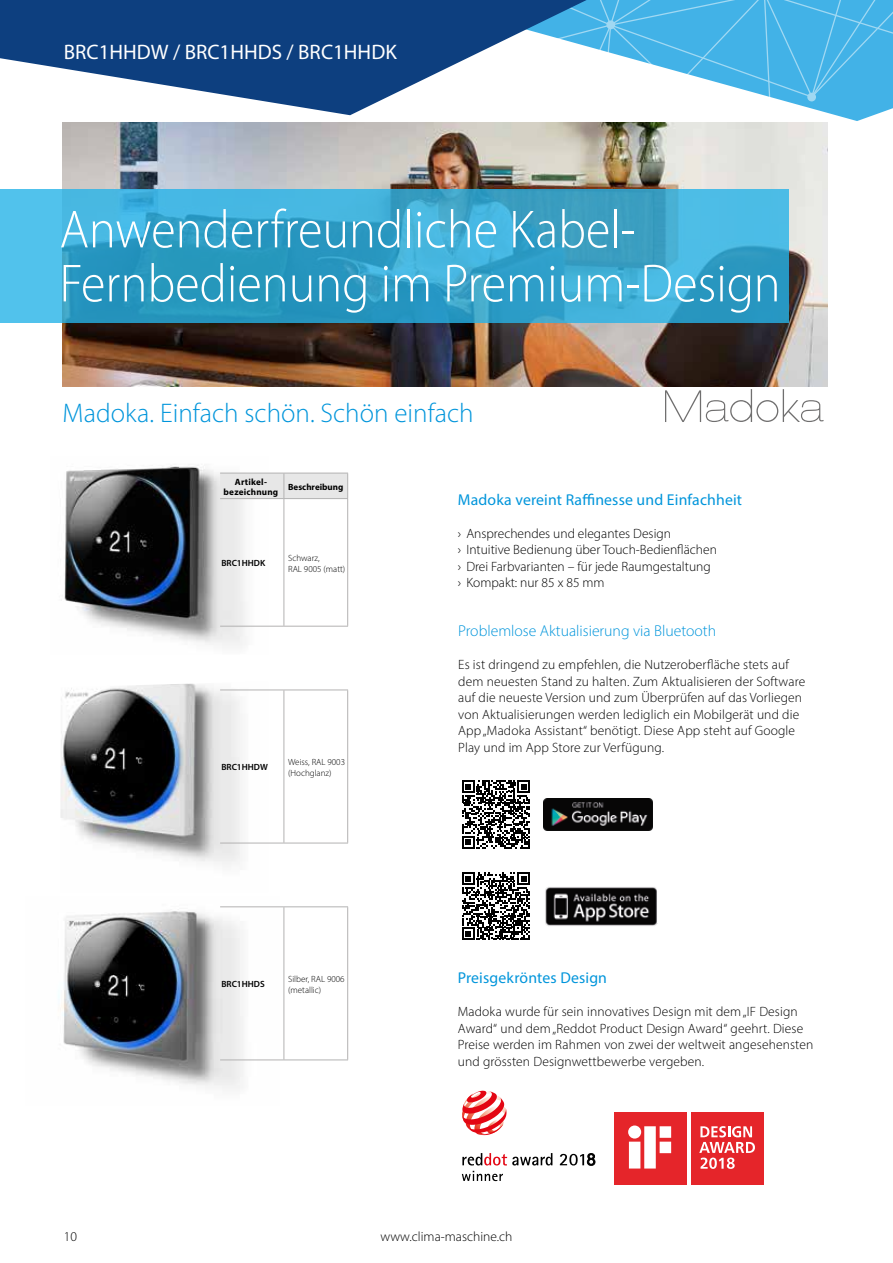
<style>
.page{position:relative;width:893px;height:1263px;background:#fff}
.page>*{position:absolute;margin:0;border:0;box-sizing:border-box;transform-origin:0 0}
.t1{font:300 54px/54px "Myriad Pro";color:#fff;scale:.93 1}
.t2{font:300 27px "Myriad Pro";color:#0095db}
.t3{font:21px "Myriad Pro";color:#fff}
.t4{font:15.75px "Myriad Pro";letter-spacing:.01em;color:#0095db}
.t5{font:300 15.75px "Myriad Pro";color:#0095db}
.t6{font:300 13.5px/16.5px "Myriad Pro";letter-spacing:.01em;color:#000}
.t7{font:700 9.15px/10.5px "Myriad Pro";letter-spacing:.02em;color:#000;text-align:center}
.t8{font:300 9px/10.5px "Myriad Pro";color:#000}
.t9{font:600 9px "Myriad Pro";color:#000}
.t10{font:700 9px "Myriad Pro";color:#000}
</style>
<div class="page">
<svg style="left:349px;top:0;width:544px;height:121px"></svg>
<svg style="left:0;top:0;width:730px;height:115px;fill:#0d3f7f"></svg>
<img style="left:63px;top:122px;width:765px;height:264px">
<img style="left:60px;top:683px;width:208px;height:182px">
<img style="left:58px;top:907px;width:222px;height:182px">
<img style="left:64px;top:465px;width:204px;height:181px">
<svg style="left:614px;top:1112px;width:149px;height:72px"></svg>
<svg style="left:462px;top:1153px;width:90px;height:12px"></svg>
<svg style="left:462px;top:1091px;width:45px;height:44px"></svg>
<svg style="left:462px;top:1171px;width:41px;height:10px"></svg>
<svg style="left:560px;top:1153px;width:35px;height:12px"></svg>
<svg style="left:665px;top:389px;width:158px;height:33px"></svg>
<img style="left:543px;top:798px;width:110px;height:33px">
<svg style="left:462px;top:780px;width:68px;height:68px"></svg>
<img style="left:545px;top:887px;width:112px;height:39px">
<svg style="left:462px;top:872px;width:68px;height:68px"></svg>
<hr style="left:220px;top:626px;width:64px;height:1px;background:#b3b2b2">
<hr style="left:284px;top:626px;width:64px;height:1px;background:#b3b2b2">
<hr style="left:220px;top:690px;width:64px;height:1px;background:#b3b2b2">
<hr style="left:284px;top:690px;width:64px;height:1px;background:#b3b2b2">
<hr style="left:220px;top:843px;width:64px;height:1px;background:#b3b2b2">
<hr style="left:284px;top:843px;width:64px;height:1px;background:#b3b2b2">
<hr style="left:220px;top:906px;width:64px;height:1px;background:#b3b2b2">
<hr style="left:284px;top:906px;width:64px;height:1px;background:#b3b2b2">
<hr style="left:220px;top:1059px;width:64px;height:1px;background:#b3b2b2">
<hr style="left:284px;top:1059px;width:64px;height:1px;background:#b3b2b2">
<hr style="left:284px;top:499px;width:1px;height:127px;background:#b3b2b2">
<hr style="left:284px;top:690px;width:1px;height:153px;background:#b3b2b2">
<hr style="left:284px;top:907px;width:1px;height:152px;background:#b3b2b2">
<svg style="left:220px;top:473px;width:128px;height:26px;background:#e3e3e3"></svg>
<hr style="left:347px;top:499px;width:1px;height:127px;background:#b3b2b2">
<hr style="left:347px;top:690px;width:1px;height:153px;background:#b3b2b2">
<hr style="left:347px;top:907px;width:1px;height:152px;background:#b3b2b2">
<svg style="left:0;top:189px;width:789px;height:134px;background:#38a6ce"></svg>
<h3 class="t3" style="left:64px;top:39px;width:334px">BRC1HHDW / BRC1HHDS / BRC1HHDK</h3>
<h1 class="t1" style="left:60px;top:202px;width:777px">Anwenderfreundliche Kabel-<br>Fernbedienung im Premium-Design</h1>
<h2 class="t2" style="left:63px;top:397px;width:412px">Madoka. Einfach schön. Schön einfach</h2>
<p class="t6" style="left:64px;top:1228px;width:15px">10</p>
<p class="t7" style="left:224px;top:476px;width:56px">Artikel&shy;bezeichnung</p>
<p class="t10" style="left:288px;top:481px;width:57px">Beschreibung</p>
<p class="t9" style="left:221px;top:557px;width:45px">BRC1HHDK</p>
<p class="t8" style="left:288px;top:553px;width:59px">Schwarz,<br>RAL 9005 (matt)</p>
<p class="t9" style="left:221px;top:761px;width:48px">BRC1HHDW</p>
<p class="t8" style="left:288px;top:757px;width:58px">Weiss, RAL 9003 (Hochglanz)</p>
<p class="t4" style="left:458px;top:490px;width:286px">Madoka vereint Raffinesse und Einfachheit</p>
<p class="t6" style="left:458px;top:525px;width:261px">› Ansprechendes und elegantes Design<br>› Intuitive Bedienung über Touch-Bedienflächen › Drei Farbvarianten – für jede Raumgestaltung › Kompakt: nur 85 x 85 mm</p>
<p class="t5" style="left:458px;top:622px;width:259px">Problemlose Aktualisierung via Bluetooth</p>
<p class="t6" style="left:458px;top:656px;width:349px">Es ist dringend zu empfehlen, die Nutzeroberfläche stets auf dem neuesten Stand zu halten. Zum Aktualisieren der Software auf die neueste Version und zum Überprüfen auf das Vorliegen von Aktualisierungen werden lediglich ein Mobilgerät und die App „Madoka Assistant“ benötigt. Diese App steht auf Google Play und im App Store zur Verfügung.</p>
<p class="t9" style="left:221px;top:978px;width:45px">BRC1HHDS</p>
<p class="t8" style="left:288px;top:974px;width:58px">Silber, RAL 9006 (metallic)</p>
<p class="t4" style="left:458px;top:968px;width:151px">Preisgekröntes Design</p>
<p class="t6" style="left:458px;top:1003px;width:357px">Madoka wurde für sein innovatives Design mit dem „IF Design Award“ und dem „Reddot Product Design Award“ geehrt. Diese Preise werden im Rahmen von zwei der weltweit angesehensten und grössten Designwettbewerbe vergeben.</p>
<p class="t6" style="left:381px;top:1228px;width:133px">www.clima-maschine.ch</p>
</div>
